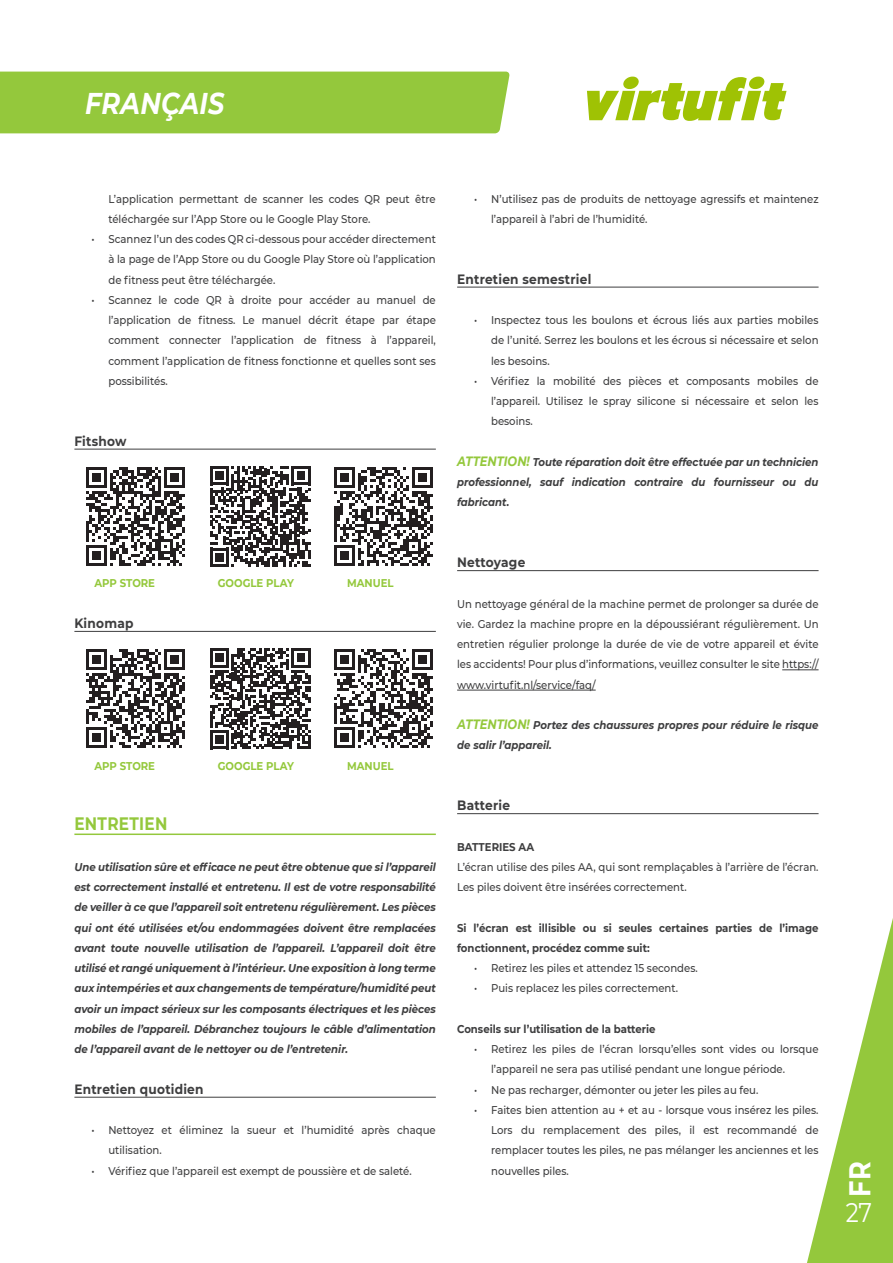
<style>
.page{position:relative;width:893px;height:1263px;background:#fff}
.page>*{position:absolute;margin:0;border:0;box-sizing:border-box;transform-origin:0 0}
.t1{font:italic 700 30px "Montserrat";letter-spacing:.01em;color:#fff;scale:.85 1}
.t2{font:700 30px "Montserrat";color:#fff;scale:.85 1}
.t3{font:27px "Montserrat";color:#fff;scale:.85 1}
.VF__Opsomming_platte_tekst{font:700 18px "Montserrat";letter-spacing:.02em;color:#94c83c;scale:.85 1}
.VF__Opsomming_platte_tekst-2{font:700 13.5px "Montserrat";letter-spacing:.02em;color:#3e3e3f;scale:.9 1}
.VF__Opsomming_platte_tekst-3{font:500 11.25px/20.2px "Montserrat";color:#3e3e3f;text-align:justify;scale:.9 1}
.VF__Opsomming_platte_tekst-4{font:italic 700 11.25px/20.2px "Montserrat";color:#3e3e3f;text-align:justify;scale:.9 1}
.VF__Opsomming_platte_tekst-5{font:700 11.25px/20.2px "Montserrat";color:#3e3e3f;scale:.9 1}
.VF__Opsomming_platte_tekst-6{font:700 11.25px "Montserrat";color:#94c83c;scale:.9 1}
.s1{font-size:13.5px;color:#94c83c}
</style>
<div class="page">
<div style="left:0;top:72px;width:510px;height:61px;background:#94c83c"></div>
<svg style="left:587px;top:77px;width:199px;height:44px"></svg>
<svg style="left:798px;top:814px;width:95px;height:449px"></svg>
<hr style="left:74px;top:449px;width:362px;height:1px;background:#3e3e3f">
<hr style="left:74px;top:631px;width:362px;height:1px;background:#3e3e3f">
<hr style="left:74px;top:833px;width:362px;height:2px;background:#94c83c">
<hr style="left:74px;top:1097px;width:362px;height:1px;background:#3e3e3f">
<svg style="left:86px;top:467px;width:99px;height:99px"></svg>
<svg style="left:210px;top:466px;width:100px;height:101px"></svg>
<svg style="left:334px;top:467px;width:99px;height:99px"></svg>
<svg style="left:86px;top:649px;width:99px;height:99px"></svg>
<svg style="left:210px;top:648px;width:100px;height:101px"></svg>
<svg style="left:334px;top:649px;width:99px;height:99px"></svg>
<hr style="left:457px;top:287px;width:362px;height:1px;background:#3e3e3f">
<hr style="left:457px;top:570px;width:362px;height:1px;background:#3e3e3f">
<hr style="left:782px;top:669px;width:37px;height:1px;background:#3e3e3f">
<hr style="left:457px;top:690px;width:139px;height:1px;background:#3e3e3f">
<hr style="left:457px;top:813px;width:362px;height:1px;background:#3e3e3f">
<h1 class="t1" style="left:85px;top:82px;width:166px">FRANÇAIS</h1>
<p class="VF__Opsomming_platte_tekst-3" style="left:108px;top:188px;width:365px">L’application permettant de scanner les codes QR peut être téléchargée sur l’App Store ou le Google Play Store.</p>
<p class="VF__Opsomming_platte_tekst-3" style="left:108px;top:228px;width:365px;text-indent:-17px">• Scannez l’un des codes QR ci-dessous pour accéder directement à la page de l’App Store ou du Google Play Store où l’application de fitness peut être téléchargée.</p>
<p class="VF__Opsomming_platte_tekst-3" style="left:108px;top:289px;width:365px;text-indent:-17px">• Scannez le code QR à droite pour accéder au manuel de l’application de fitness. Le manuel décrit étape par étape comment connecter l’application de fitness à l’appareil, comment l’application de fitness fonctionne et quelles sont ses possibilités.</p>
<p class="VF__Opsomming_platte_tekst-2" style="left:74px;top:431px;width:59px">Fitshow</p>
<p class="VF__Opsomming_platte_tekst-3" style="left:491px;top:188px;width:365px;text-indent:-17px">• N’utilisez pas de produits de nettoyage agressifs et maintenez l’appareil à l’abri de l’humidité.</p>
<p class="VF__Opsomming_platte_tekst-2" style="left:457px;top:269px;width:151px">Entretien semestriel</p>
<p class="VF__Opsomming_platte_tekst-3" style="left:491px;top:309px;width:365px;text-indent:-17px">• Inspectez tous les boulons et écrous liés aux parties mobiles de l’unité. Serrez les boulons et les écrous si nécessaire et selon les besoins.</p>
<p class="VF__Opsomming_platte_tekst-3" style="left:491px;top:370px;width:365px;text-indent:-17px">• Vérifiez la mobilité des pièces et composants mobiles de l’appareil. Utilisez le spray silicone si nécessaire et selon les besoins.</p>
<p class="VF__Opsomming_platte_tekst-4" style="left:457px;top:451px;width:403px"><span class="s1">ATTENTION!</span> Toute réparation doit être effectuée par un technicien professionnel, sauf indication contraire du fournisseur ou du fabricant.</p>
<p class="VF__Opsomming_platte_tekst-6" style="left:94px;top:575px;width:69px">APP STORE</p>
<p class="VF__Opsomming_platte_tekst-6" style="left:218px;top:575px;width:86px">GOOGLE PLAY</p>
<p class="VF__Opsomming_platte_tekst-6" style="left:347px;top:575px;width:53px">MANUEL</p>
<p class="VF__Opsomming_platte_tekst-2" style="left:74px;top:613px;width:67px">Kinomap</p>
<p class="VF__Opsomming_platte_tekst-6" style="left:94px;top:757px;width:69px">APP STORE</p>
<p class="VF__Opsomming_platte_tekst-6" style="left:218px;top:757px;width:86px">GOOGLE PLAY</p>
<p class="VF__Opsomming_platte_tekst-6" style="left:347px;top:757px;width:53px">MANUEL</p>
<p class="VF__Opsomming_platte_tekst" style="left:74px;top:811px;width:111px">ENTRETIEN</p>
<p class="VF__Opsomming_platte_tekst-4" style="left:74px;top:856px;width:403px">Une utilisation sûre et efficace ne peut être obtenue que si l’appareil est correctement installé et entretenu. Il est de votre responsabilité de veiller à ce que l’appareil soit entretenu régulièrement. Les pièces qui ont été utilisées et/ou endommagées doivent être remplacées avant toute nouvelle utilisation de l’appareil. L’appareil doit être utilisé et rangé uniquement à l’intérieur. Une exposition à long terme aux intempéries et aux changements de température/humidité peut avoir un impact sérieux sur les composants électriques et les pièces mobiles de l’appareil. Débranchez toujours le câble d’alimentation de l’appareil avant de le nettoyer ou de l’entretenir.</p>
<p class="VF__Opsomming_platte_tekst-2" style="left:74px;top:1079px;width:145px">Entretien quotidien</p>
<p class="VF__Opsomming_platte_tekst-3" style="left:108px;top:1119px;width:365px;text-indent:-17px">• Nettoyez et éliminez la sueur et l’humidité après chaque utilisation.</p>
<p class="VF__Opsomming_platte_tekst-3" style="left:91px;top:1160px;width:357px">• Vérifiez que l’appareil est exempt de poussière et de saleté.</p>
<p class="VF__Opsomming_platte_tekst-2" style="left:457px;top:552px;width:77px">Nettoyage</p>
<p class="VF__Opsomming_platte_tekst-3" style="left:457px;top:593px;width:403px">Un nettoyage général de la machine permet de prolonger sa durée de vie. Gardez la machine propre en la dépoussiérant régulièrement. Un entretien régulier prolonge la durée de vie de votre appareil et évite les accidents! Pour plus d’informations, veuillez consulter le site https:// www.virtufit.nl/service/faq/</p>
<p class="VF__Opsomming_platte_tekst-4" style="left:457px;top:714px;width:403px"><span class="s1">ATTENTION!</span> Portez des chaussures propres pour réduire le risque de salir l’appareil.</p>
<p class="VF__Opsomming_platte_tekst-2" style="left:457px;top:795px;width:60px">Batterie</p>
<p class="VF__Opsomming_platte_tekst-5" style="left:457px;top:836px;width:87px">BATTERIES AA</p>
<p class="VF__Opsomming_platte_tekst-3" style="left:457px;top:856px;width:403px">L’écran utilise des piles AA, qui sont remplaçables à l’arrière de l’écran.<br>Les piles doivent être insérées correctement.</p>
<p class="VF__Opsomming_platte_tekst-5" style="left:457px;top:917px;width:403px">Si l’écran est illisible ou si seules certaines parties de l’image fonctionnent, procédez comme suit:</p>
<p class="VF__Opsomming_platte_tekst-3" style="left:474px;top:957px;width:250px">• Retirez les piles et attendez 15 secondes.</p>
<p class="VF__Opsomming_platte_tekst-3" style="left:474px;top:978px;width:228px">• Puis replacez les piles correctement.</p>
<p class="VF__Opsomming_platte_tekst-5" style="left:457px;top:1018px;width:222px">Conseils sur l’utilisation de la batterie</p>
<p class="VF__Opsomming_platte_tekst-3" style="left:491px;top:1038px;width:365px;text-indent:-17px">• Retirez les piles de l’écran lorsqu’elles sont vides ou lorsque l’appareil ne sera pas utilisé pendant une longue période.</p>
<p class="VF__Opsomming_platte_tekst-3" style="left:474px;top:1079px;width:317px">• Ne pas recharger, démonter ou jeter les piles au feu.</p>
<p class="VF__Opsomming_platte_tekst-3" style="left:491px;top:1099px;width:365px;text-indent:-17px">• Faites bien attention au + et au - lorsque vous insérez les piles.<br>Lors du remplacement des piles, il est recommandé de remplacer toutes les piles, ne pas mélanger les anciennes et les nouvelles piles.</p>
<h1 class="t2" style="left:838px;top:1197px;width:44px;rotate:-90deg">FR</h1>
<h2 class="t3" style="left:846px;top:1194px;width:33px">27</h2>
</div>
